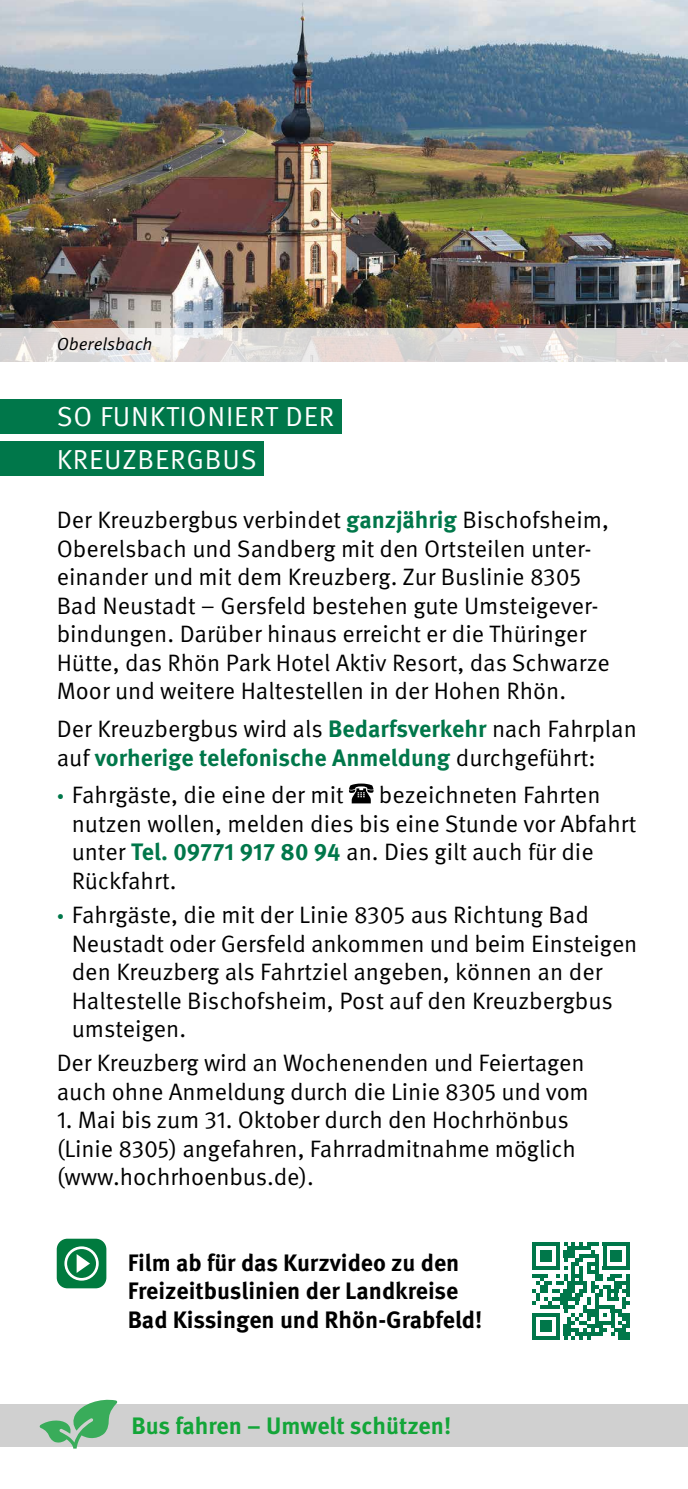
<style>
.page{position:relative;width:688px;height:1489px;background:#fff}
.page>*{position:absolute;margin:0;border:0;box-sizing:border-box;transform-origin:0 0}
.t1{font:27.5px "Meta Pro Norm";letter-spacing:.03em;color:#fff}
.t2{font:23.75px/28.5px "Meta Pro Norm";letter-spacing:-.005em;color:#000}
.t3{font:700 23.75px/28.5px "Meta Pro";color:#000}
.t4{font:700 23.75px "Meta Pro";color:#00774a}
.t5{font:700 23.75px "Meta Pro";letter-spacing:-.005em;color:#13a538}
.t6{font:17.5px "Meta Pro Norm Ita";color:#000}
.s1{font-family:"Meta Pro";font-weight:700;color:#00774a}
.s2{font-family:"Meta Pro Norm";font-weight:400;color:#000}
.s3{font-family:"Meta Pro";font-weight:900;color:#00774a}
</style>
<div class="page">
<img style="left:0;top:0;width:687px;height:327px">
<svg style="left:0;top:327px;width:687px;height:34px;background:#ddd8d6"></svg>
<svg style="left:349px;top:783px;width:24px;height:20px"></svg>
<div style="left:0;top:1403px;width:687px;height:43px;background:#d0d0d0"></div>
<svg style="left:40px;top:1399px;width:77px;height:49px"></svg>
<div style="left:0;top:441px;width:263px;height:35px;background:#00774a"></div>
<div style="left:0;top:398px;width:341px;height:35px;background:#00774a"></div>
<div style="left:57px;top:1238px;width:49px;height:50px;background:#007a3e;border-radius:11px"></div>
<svg style="left:64px;top:1246px;width:35px;height:34px"></svg>
<svg style="left:532px;top:1242px;width:98px;height:97px"></svg>
<hr style="left:532px;top:1336px;width:27px;height:3px;background:#00774a">
<div style="left:540px;top:1320px;width:11px;height:12px;background:#00774a"></div>
<p class="t6" style="left:57px;top:331px;width:97px">Oberelsbach</p>
<p class="t1" style="left:57px;top:396px;width:279px">SO FUNKTIONIERT DER</p>
<p class="t1" style="left:57px;top:438px;width:201px">KREUZBERGBUS</p>
<p class="t2" style="left:57px;top:504px;width:554px">Der Kreuzbergbus verbindet <span class="s1">ganzjährig</span> Bischofsheim, Oberelsbach und Sandberg mit den Ortsteilen unter&shy;einander und mit dem Kreuzberg. Zur Buslinie 8305<br>Bad Neustadt – Gersfeld bestehen gute Umsteigever&shy;bindungen. Darüber hinaus erreicht er die Thüringer Hütte, das Rhön Park Hotel Aktiv Resort, das Schwarze Moor und weitere Haltestellen in der Hohen Rhön.</p>
<p class="t2" style="left:57px;top:713px;width:581px">Der Kreuzbergbus wird als <span class="s1">Bedarfsverkehr</span> nach Fahrplan</p>
<p class="t4" style="left:57px;top:738px;width:540px"><span class="s2">auf</span> vorherige telefonische Anmeldung <span class="s2">durchgeführt:</span></p>
<p class="t2" style="left:57px;top:779px;width:288px"><span class="s3">·</span> Fahrgäste, die eine der mit</p>
<p class="t2" style="left:72px;top:779px;width:566px;text-indent:307px">bezeichneten Fahrten nutzen wollen, melden dies bis eine Stunde vor Abfahrt unter <span class="s1">Tel. 09771 917 80 94</span> an. Dies gilt auch für die Rückfahrt.</p>
<p class="t2" style="left:72px;top:899px;width:567px;text-indent:-15px"><span class="s3">·</span> Fahrgäste, die mit der Linie 8305 aus Richtung Bad Neustadt oder Gersfeld ankommen und beim Einsteigen den Kreuzberg als Fahrtziel angeben, können an der Haltestelle Bischofsheim, Post auf den Kreuzbergbus umsteigen.</p>
<p class="t2" style="left:57px;top:1047px;width:533px">Der Kreuzberg wird an Wochenenden und Feiertagen auch ohne Anmeldung durch die Linie 8305 und vom</p>
<p class="t2" style="left:57px;top:1104px;width:520px">1. Mai bis zum 31. Oktober durch den Hochrhönbus (Linie 8305) angefahren, Fahrradmitnahme möglich (www.hochrhoenbus.de).</p>
<p class="t3" style="left:128px;top:1246px;width:356px">Film ab für das Kurzvideo zu den<br>Freizeitbuslinien der Landkreise<br>Bad Kissingen und Rhön-Grabfeld!</p>
<p class="t5" style="left:131px;top:1407px;width:321px">Bus fahren – Umwelt schützen!</p>
</div>
